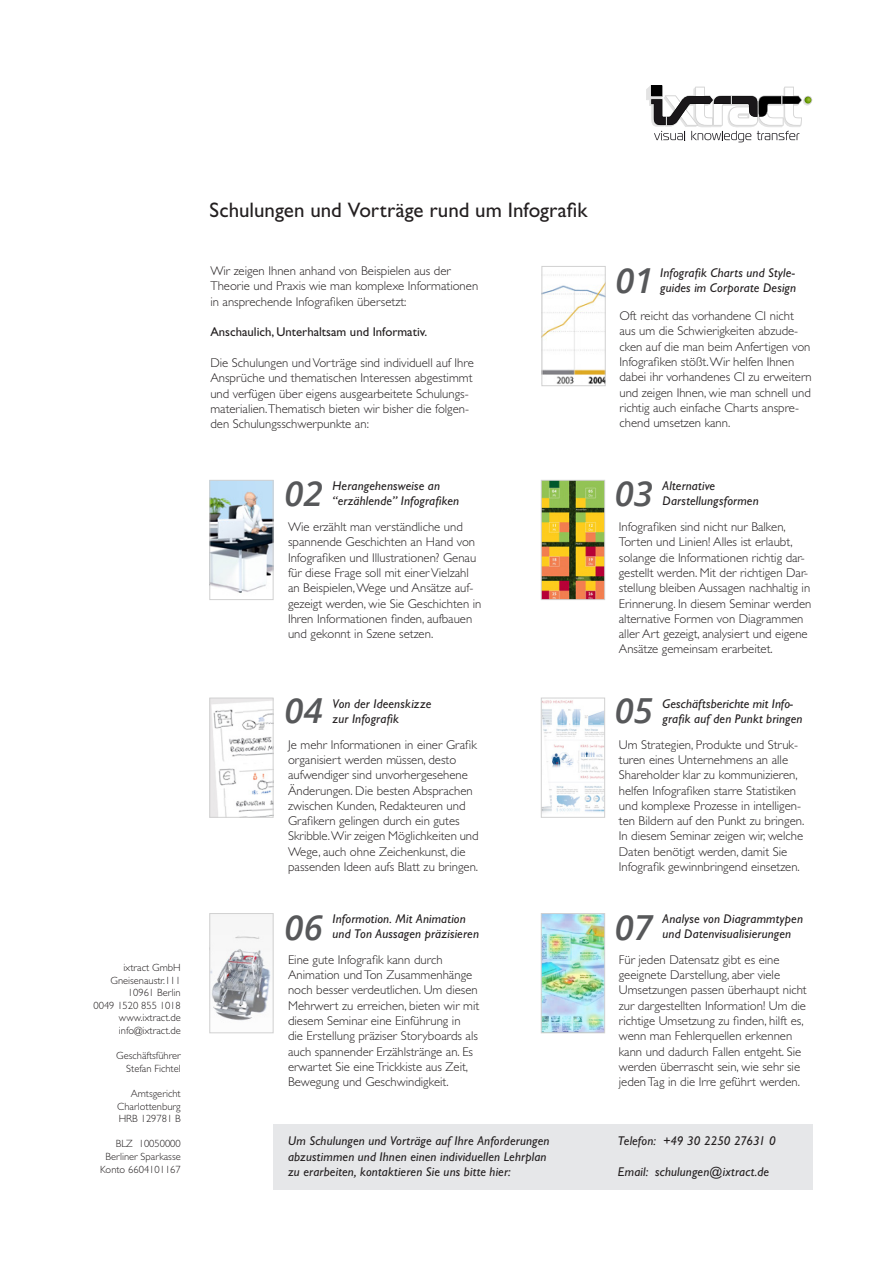
<style>
.page{position:relative;width:893px;height:1263px;background:#fff}
.page>*{position:absolute;margin:0;border:0;box-sizing:border-box;transform-origin:0 0}
.t1{font:italic 600 34.5px "Open Sans";color:#57585a}
.Titel{font:21px "Gill Sans Std";color:#231f20}
.Fließtext{font:300 12.75px/15.3px "Gill Sans Std";color:#231f20}
.Subtitel{font:italic 12.75px/14.7px "Gill Sans Std";letter-spacing:.015em;color:#231f20}
.Fließtext-2{font:12.75px "Gill Sans Std";color:#231f20}
.t2{font:300 10.5px "Gill Sans Std";color:#231f20}
</style>
<div class="page">
<svg style="left:646px;top:85px;width:166px;height:57px"></svg>
<img style="left:543px;top:915px;width:60px;height:116px">
<div style="left:541px;top:913px;width:64px;height:120px;border:1px solid #d1d1d1"></div>
<img style="left:211px;top:930px;width:60px;height:91px">
<div style="left:209px;top:913px;width:64px;height:120px;border:1px solid #d1d1d1"></div>
<img style="left:543px;top:700px;width:60px;height:113px">
<div style="left:541px;top:698px;width:64px;height:120px;border:1px solid #d1d1d1"></div>
<img style="left:211px;top:700px;width:60px;height:116px">
<div style="left:209px;top:698px;width:64px;height:120px;border:1px solid #d1d1d1"></div>
<img style="left:543px;top:482px;width:60px;height:116px">
<div style="left:541px;top:480px;width:64px;height:120px;border:1px solid #d1d1d1"></div>
<img style="left:211px;top:482px;width:60px;height:111px">
<div style="left:209px;top:480px;width:64px;height:120px;border:1px solid #d1d1d1"></div>
<img style="left:543px;top:274px;width:61px;height:110px">
<div style="left:541px;top:266px;width:65px;height:120px;border:1px solid #d1d1d1"></div>
<div style="left:273px;top:1124px;width:539px;height:65px;background:#e6e7e9"></div>
<p class="t2" style="left:123px;top:961px;width:59px">ixtract GmbH</p>
<p class="t2" style="left:110px;top:974px;width:72px">Gneisenaustr.111</p>
<p class="t2" style="left:128px;top:987px;width:54px">10961 Berlin</p>
<p class="t2" style="left:94px;top:999px;width:89px">0049 1520 855 1018</p>
<p class="t2" style="left:119px;top:1012px;width:63px">www.ixtract.de</p>
<p class="t2" style="left:119px;top:1024px;width:63px">info@ixtract.de</p>
<p class="t2" style="left:116px;top:1050px;width:66px">Geschäftsführer</p>
<p class="t2" style="left:126px;top:1062px;width:56px">Stefan Fichtel</p>
<p class="t2" style="left:131px;top:1087px;width:51px">Amtsgericht</p>
<p class="t2" style="left:117px;top:1100px;width:65px">Charlottenburg</p>
<p class="t2" style="left:119px;top:1113px;width:64px">HRB 129781 B</p>
<p class="t2" style="left:116px;top:1138px;width:67px">BLZ 10050000</p>
<p class="t2" style="left:106px;top:1150px;width:77px">Berliner Sparkasse</p>
<p class="t2" style="left:100px;top:1163px;width:82px">Konto 6604101167</p>
<p class="Titel" style="left:210px;top:198px;width:379px">Schulungen und Vorträge rund um Infografik</p>
<p class="Fließtext" style="left:210px;top:263px;width:269px">Wir zeigen Ihnen anhand von Beispielen aus der<br>Theorie und Praxis wie man komplexe Informationen in ansprechende Infografiken übersetzt:</p>
<p class="Fließtext-2" style="left:210px;top:325px;width:218px">Anschaulich, Unterhaltsam und Informativ.</p>
<p class="Fließtext" style="left:210px;top:355px;width:265px">Die Schulungen und Vorträge sind individuell auf Ihre Ansprüche und thematischen Interessen abgestimmt und verfügen über eigens ausgearbeitete Schulungs&shy;materialien.Thematisch bieten wir bisher die folgen&shy;den Schulungsschwerpunkte an:</p>
<p class="t1" style="left:615px;top:257px;width:40px">01</p>
<p class="Subtitel" style="left:660px;top:266px;width:138px">Infografik Charts und Style&shy;guides im Corporate Design</p>
<p class="Fließtext" style="left:619px;top:308px;width:194px">Oft reicht das vorhandene CI nicht aus um die Schwierigkeiten abzude&shy;cken auf die man beim Anfertigen von Infografiken stößt. Wir helfen Ihnen dabei ihr vorhandenes CI zu erweitern und zeigen Ihnen, wie man schnell und richtig auch einfache Charts anspre&shy;chend umsetzen kann.</p>
<p class="t1" style="left:285px;top:470px;width:40px">02</p>
<p class="Subtitel" style="left:333px;top:479px;width:128px">Herangehensweise an “erzählende” Infografiken</p>
<p class="t1" style="left:615px;top:470px;width:40px">03</p>
<p class="Subtitel" style="left:663px;top:479px;width:98px">Alternative<br>Darstellungsformen</p>
<p class="Fließtext" style="left:288px;top:519px;width:195px">Wie erzählt man verständliche und spannende Geschichten an Hand von Infografiken und Illustrationen? Genau für diese Frage soll mit einer Vielzahl an Beispielen, Wege und Ansätze auf&shy;gezeigt werden, wie Sie Geschichten in Ihren Informationen finden, aufbauen und gekonnt in Szene setzen.</p>
<p class="Fließtext" style="left:619px;top:519px;width:194px">Infografiken sind nicht nur Balken, Torten und Linien! Alles ist erlaubt, solange die Informationen richtig dar&shy;gestellt werden. Mit der richtigen Dar&shy;stellung bleiben Aussagen nachhaltig in Erinnerung. In diesem Seminar werden alternative Formen von Diagrammen aller Art gezeigt, analysiert und eigene Ansätze gemeinsam erarbeitet.</p>
<p class="t1" style="left:285px;top:687px;width:40px">04</p>
<p class="Subtitel" style="left:333px;top:696px;width:100px">Von der Ideenskizze zur Infografik</p>
<p class="t1" style="left:615px;top:687px;width:40px">05</p>
<p class="Subtitel" style="left:663px;top:696px;width:142px">Geschäftsberichte mit Info&shy;grafik auf den Punkt bringen</p>
<p class="Fließtext" style="left:288px;top:737px;width:192px">Je mehr Informationen in einer Grafik organisiert werden müssen, desto aufwendiger sind unvorhergesehene Änderungen. Die besten Absprachen zwischen Kunden, Redakteuren und Grafikern gelingen durch ein gutes Skribble. Wir zeigen Möglichkeiten und Wege, auch ohne Zeichenkunst, die passenden Ideen aufs Blatt zu bringen.</p>
<p class="Fließtext" style="left:619px;top:737px;width:187px">Um Strategien, Produkte und Struk&shy;turen eines Unternehmens an alle Shareholder klar zu kommunizieren, helfen Infografiken starre Statistiken und komplexe Prozesse in intelligen&shy;ten Bildern auf den Punkt zu bringen.<br>In diesem Seminar zeigen wir, welche Daten benötigt werden, damit Sie Infografik gewinnbringend einsetzen.</p>
<p class="t1" style="left:285px;top:903px;width:40px">06</p>
<p class="Subtitel" style="left:333px;top:912px;width:148px">Informotion. Mit Animation und Ton Aussagen präzisieren</p>
<p class="t1" style="left:615px;top:903px;width:40px">07</p>
<p class="Subtitel" style="left:663px;top:912px;width:142px">Analyse von Diagrammtypen und Datenvisualisierungen</p>
<p class="Fließtext" style="left:288px;top:952px;width:193px">Eine gute Infografik kann durch Animation und Ton Zusammenhänge noch besser verdeutlichen. Um diesen Mehrwert zu erreichen, bieten wir mit diesem Seminar eine Einführung in<br>die Erstellung präziser Storyboards als auch spannender Erzählstränge an. Es erwartet Sie eine Trickkiste aus Zeit, Bewegung und Geschwindigkeit.</p>
<p class="Fließtext" style="left:619px;top:952px;width:189px">Für jeden Datensatz gibt es eine geeignete Darstellung, aber viele Umsetzungen passen überhaupt nicht zur dargestellten Information! Um die richtige Umsetzung zu finden, hilft es, wenn man Fehlerquellen erkennen kann und dadurch Fallen entgeht. Sie werden überrascht sein, wie sehr sie jeden Tag in die Irre geführt werden.</p>
<p class="Subtitel" style="left:288px;top:1133px;width:263px;line-height:15.3px">Um Schulungen und Vorträge auf Ihre Anforderungen abzustimmen und Ihnen einen individuellen Lehrplan zu erarbeiten, kontaktieren Sie uns bitte hier:</p>
<p class="Subtitel" style="left:618px;top:1134px;width:159px">Telefon: +49 30 2250 27631 0</p>
<p class="Subtitel" style="left:618px;top:1164px;width:153px">Email: schulungen@ixtract.de</p>
</div>
